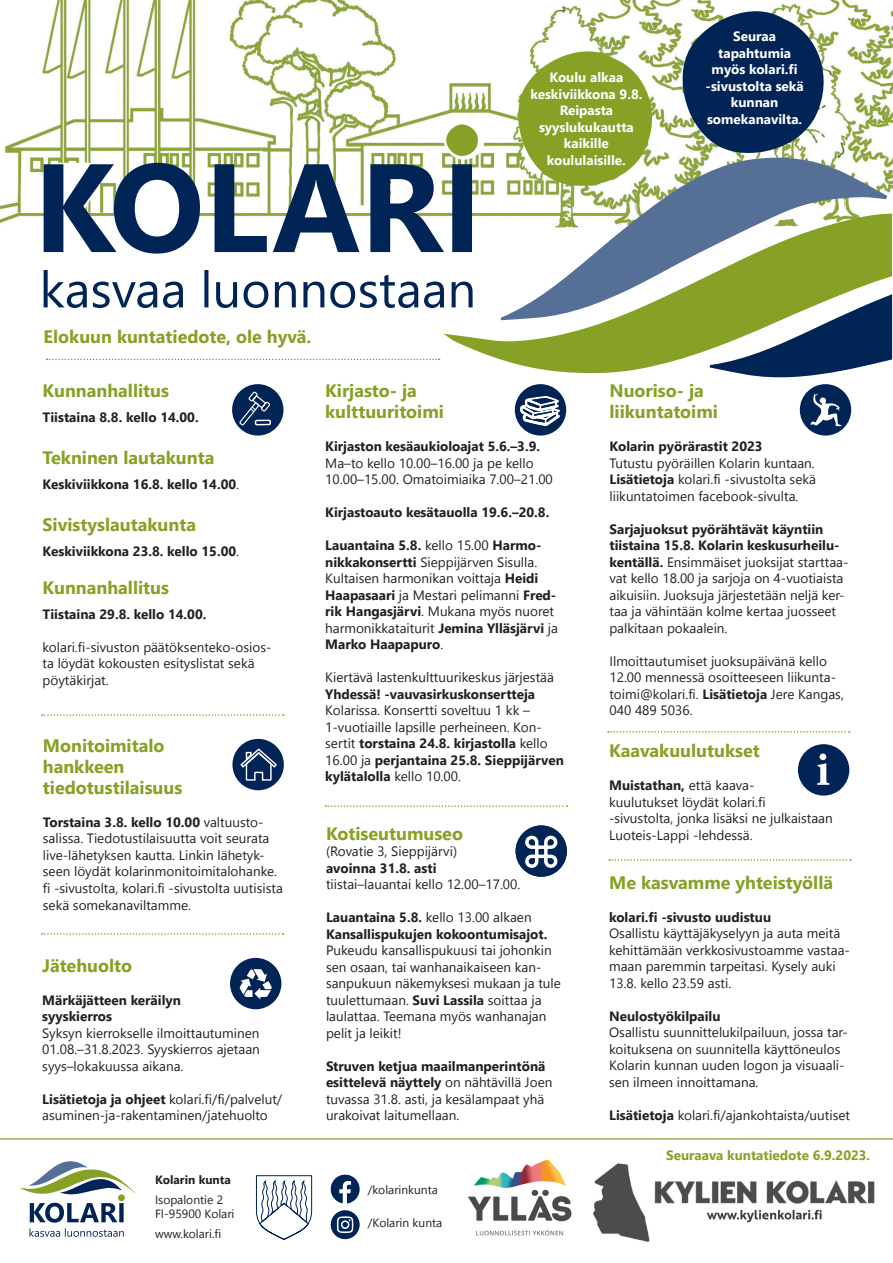
<style>
.page{position:relative;width:893px;height:1263px;background:#fff}
.page>*{position:absolute;margin:0;border:0;box-sizing:border-box;transform-origin:0 0}
.t1{font:700 18px/21px "Nirmala UI";color:#86a126}
.t2{font:13.5px/16.5px "Nirmala UI";color:#231f20}
.t3{font:700 13.5px/16.5px "Nirmala UI";color:#231f20}
.t4{font:700 13.5px/16.5px "Nirmala UI";color:#fff;text-align:center}
.t5{font:700 13.5px "Nirmala UI";color:#86a126}
.t6{font:12px "Nirmala UI";color:#231f20}
.t7{font:700 12px "Nirmala UI";color:#231f20}
.s1{font-weight:400}
.s2{font-weight:700}
</style>
<div class="page">
<img style="left:0;top:0;width:893px;height:259px">
<svg style="left:443px;top:211px;width:449px;height:163px;fill:#86a126"></svg>
<svg style="left:501px;top:155px;width:386px;height:165px"></svg>
<svg style="left:710px;top:273px;width:182px;height:105px"></svg>
<img style="left:468px;top:1159px;width:104px;height:77px">
<img style="left:593px;top:1163px;width:282px;height:79px">
<svg style="left:256px;top:1175px;width:57px;height:65px"></svg>
<svg style="left:29px;top:1203px;width:95px;height:34px"></svg>
<div style="left:118px;top:1194px;width:7px;height:7px;background:#86a126;border-radius:50%"></div>
<svg style="left:20px;top:1161px;width:115px;height:34px"></svg>
<svg style="left:330px;top:1175px;width:30px;height:64px"></svg>
<hr style="left:0;top:1138px;width:893px;height:1px;background:#86a126">
<svg style="left:44px;top:270px;width:429px;height:38px"></svg>
<div style="left:232px;top:384px;width:51px;height:52px;background:#002456;border-radius:50%"></div>
<svg style="left:238px;top:391px;width:33px;height:35px"></svg>
<div style="left:800px;top:384px;width:51px;height:52px;background:#002456;border-radius:50%"></div>
<svg style="left:810px;top:394px;width:32px;height:32px"></svg>
<svg style="left:42px;top:714px;width:242px;height:2px"></svg>
<svg style="left:42px;top:933px;width:242px;height:2px"></svg>
<svg style="left:47px;top:359px;width:393px;height:1px"></svg>
<div style="left:515px;top:384px;width:51px;height:52px;background:#002456;border-radius:50%"></div>
<svg style="left:520px;top:396px;width:39px;height:30px"></svg>
<svg style="left:326px;top:805px;width:241px;height:2px"></svg>
<div style="left:798px;top:744px;width:51px;height:51px;background:#002456;border-radius:50%"></div>
<svg style="left:817px;top:753px;width:12px;height:32px"></svg>
<div style="left:232px;top:739px;width:52px;height:51px;background:#002456;border-radius:50%"></div>
<svg style="left:240px;top:747px;width:38px;height:35px"></svg>
<svg style="left:672px;top:0;width:163px;height:161px"></svg>
<svg style="left:608px;top:731px;width:242px;height:2px"></svg>
<svg style="left:609px;top:859px;width:242px;height:2px"></svg>
<div style="left:230px;top:958px;width:51px;height:51px;background:#002456;border-radius:50%"></div>
<svg style="left:240px;top:969px;width:32px;height:30px"></svg>
<div style="left:516px;top:825px;width:51px;height:52px;background:#002456;border-radius:50%"></div>
<svg style="left:525px;top:835px;width:33px;height:33px"></svg>
<div style="left:47px;top:218px;width:425px;height:52px;background:#fff"></div>
<svg style="left:44px;top:40px;width:619px;height:214px"></svg>
<p class="t4" style="left:530px;top:69px;width:113px">Koulu alkaa keskiviikkona 9.8.</p>
<p class="t4" style="left:539px;top:102px;width:96px">Reipasta syyslukukautta kaikille koululaisille.</p>
<p class="t4" style="left:705px;top:28px;width:100px">Seuraa tapahtumia myös kolari.fi -sivustolta sekä kunnan somekanavilta.</p>
<p class="t1" style="left:44px;top:325px;width:269px">Elokuun kuntatiedote, ole hyvä.</p>
<p class="t1" style="left:43px;top:379px;width:128px">Kunnanhallitus</p>
<p class="t3" style="left:43px;top:408px;width:158px">Tiistaina 8.8. kello 14.00.</p>
<p class="t1" style="left:43px;top:446px;width:173px">Tekninen lautakunta</p>
<p class="t3" style="left:43px;top:475px;width:198px">Keskiviikkona 16.8. kello 14.00<span class="s1">.</span></p>
<p class="t1" style="left:43px;top:513px;width:155px">Sivistyslautakunta</p>
<p class="t3" style="left:43px;top:542px;width:198px">Keskiviikkona 23.8. kello 15.00<span class="s1">.</span></p>
<p class="t1" style="left:43px;top:576px;width:128px">Kunnanhallitus</p>
<p class="t3" style="left:43px;top:605px;width:165px">Tiistaina 29.8. kello 14.00.</p>
<p class="t2" style="left:43px;top:638px;width:231px">kolari.fi-sivuston päätöksenteko-osios&shy;ta löydät kokousten esityslistat sekä pöytäkirjat.</p>
<p class="t1" style="left:43px;top:734px;width:141px">Monitoimitalo hankkeen tiedotustilaisuus</p>
<p class="t2" style="left:43px;top:813px;width:242px"><span class="s2">Torstaina 3.8. kello 10.00</span> valtuusto&shy;salissa. Tiedotustilaisuutta voit seurata live-lähetyksen kautta. Linkin lähetyk&shy;seen löydät kolarinmonitoimitalohanke. fi -sivustolta, kolari.fi -sivustolta uutisista sekä somekanaviltamme.</p>
<p class="t1" style="left:42px;top:954px;width:91px">Jätehuolto</p>
<p class="t3" style="left:42px;top:991px;width:140px">Märkäjätteen keräilyn syyskierros</p>
<p class="t2" style="left:42px;top:1024px;width:219px;text-align:justify">Syksyn kierrokselle ilmoittautuminen 01.08.–31.8.2023. Syyskierros ajetaan syys–lokakuussa aikana.</p>
<p class="t2" style="left:42px;top:1090px;width:241px"><span class="s2">Lisätietoja ja ohjeet</span> kolari.fi/fi/palvelut/ asuminen-ja-rakentaminen/jatehuolto</p>
<p class="t1" style="left:325px;top:379px;width:120px">Kirjasto- ja kulttuuritoimi</p>
<p class="t3" style="left:325px;top:437px;width:216px">Kirjaston kesäaukioloajat 5.6.–3.9.</p>
<p class="t2" style="left:325px;top:454px;width:229px">Ma–to kello 10.00–16.00 ja pe kello<br>10.00–15.00. Omatoimiaika 7.00–21.00</p>
<p class="t3" style="left:325px;top:503px;width:226px">Kirjastoauto kesätauolla 19.6.–20.8.</p>
<p class="t2" style="left:325px;top:536px;width:234px"><span class="s2">Lauantaina 5.8.</span> kello 15.00 <span class="s2">Harmo&shy;nikkakonsertti</span> Sieppijärven Sisulla.<br>Kultaisen harmonikan voittaja <span class="s2">Heidi Haapasaari</span> ja Mestari pelimanni <span class="s2">Fred&shy;rik Hangasjärvi</span>. Mukana myös nuoret harmonikkataiturit <span class="s2">Jemina Ylläsjärvi</span> ja <span class="s2">Marko Haapapuro</span>.</p>
<p class="t2" style="left:325px;top:668px;width:240px">Kiertävä lastenkulttuurikeskus järjestää <span class="s2">Yhdessä! -vauvasirkuskonsertteja </span>Kolarissa. Konsertti soveltuu 1 kk – 1-vuotiaille lapsille perheineen. Kon&shy;sertit <span class="s2">torstaina 24.8. kirjastolla</span> kello 16.00 ja <span class="s2">perjantaina 25.8. Sieppijärven kylätalolla</span> kello 10.00.</p>
<p class="t1" style="left:326px;top:822px;width:139px">Kotiseutumuseo</p>
<p class="t2" style="left:326px;top:842px;width:196px">(Rovatie 3, Sieppijärvi)<br><span class="s2">avoinna 31.8. asti </span>tiistai–lauantai kello 12.00–17.00.</p>
<p class="t2" style="left:326px;top:908px;width:236px"><span class="s2">Lauantaina 5.8.</span> kello 13.00 alkaen <span class="s2">Kansallispukujen kokoontumisajot.<br></span>Pukeudu kansallispukuusi tai johonkin sen osaan, tai wanhanaikaiseen kan&shy;sanpukuun näkemyksesi mukaan ja tule tuulettumaan. <span class="s2">Suvi Lassila</span> soittaa ja laulattaa. Teemana myös wanhanajan pelit ja leikit!</p>
<p class="t2" style="left:326px;top:1057px;width:228px"><span class="s2">Struven ketjua maailmanperintönä esittelevä näyttely</span> on nähtävillä Joen tuvassa 31.8. asti, ja kesälampaat yhä urakoivat laitumellaan.</p>
<p class="t7" style="left:155px;top:1170px;width:77px">Kolarin kunta</p>
<p class="t6" style="left:155px;top:1189px;width:70px">Isopalontie 2</p>
<p class="t6" style="left:155px;top:1204px;width:81px">FI-95900 Kolari</p>
<p class="t6" style="left:155px;top:1223px;width:68px">www.kolari.fi</p>
<p class="t6" style="left:368px;top:1180px;width:72px">/kolarinkunta</p>
<p class="t6" style="left:368px;top:1213px;width:76px">/Kolarin kunta</p>
<p class="t1" style="left:609px;top:379px;width:110px">Nuoriso- ja liikuntatoimi</p>
<p class="t3" style="left:609px;top:437px;width:155px">Kolarin pyörärastit 2023</p>
<p class="t2" style="left:609px;top:454px;width:208px;text-align:justify">Tutustu pyöräillen Kolarin kuntaan.<br><span class="s2">Lisätietoja</span> kolari.fi -sivustolta sekä liikuntatoimen facebook-sivulta.</p>
<p class="t2" style="left:609px;top:520px;width:240px"><span class="s2">Sarjajuoksut pyörähtävät käyntiin tiistaina 15.8. Kolarin keskusurheilu&shy;kentällä.</span> Ensimmäiset juoksijat starttaa&shy;vat kello 18.00 ja sarjoja on 4-vuotiaista aikuisiin. Juoksuja järjestetään neljä ker&shy;taa ja vähintään kolme kertaa juosseet palkitaan pokaalein.</p>
<p class="t2" style="left:609px;top:652px;width:236px">Ilmoittautumiset juoksupäivänä kello 12.00 mennessä osoitteeseen liikunta&shy;toimi@kolari.fi. <span class="s2">Lisätietoja</span> Jere Kangas, 040 489 5036.</p>
<p class="t1" style="left:609px;top:739px;width:152px">Kaavakuulutukset</p>
<p class="t2" style="left:609px;top:776px;width:225px"><span class="s2">Muistathan,</span> että kaava-<br>kuulutukset löydät kolari.fi -sivustolta, jonka lisäksi ne julkaistaan<br>Luoteis-Lappi -lehdessä.</p>
<p class="t1" style="left:609px;top:871px;width:226px">Me kasvamme yhteistyöllä</p>
<p class="t3" style="left:609px;top:908px;width:164px">kolari.fi -sivusto uudistuu</p>
<p class="t2" style="left:609px;top:924px;width:242px">Osallistu käyttäjäkyselyyn ja auta meitä kehittämään verkkosivustoamme vastaa&shy;maan paremmin tarpeitasi. Kysely auki 13.8. kello 23.59 asti.</p>
<p class="t3" style="left:609px;top:1007px;width:113px">Neulostyökilpailu</p>
<p class="t2" style="left:609px;top:1023px;width:240px">Osallistu suunnittelukilpailuun, jossa tar&shy;koituksena on suunnitella käyttöneulos Kolarin kunnan uuden logon ja visuaali&shy;sen ilmeen innoittamana.</p>
<p class="t2" style="left:609px;top:1106px;width:242px"><span class="s2">Lisätietoja</span> kolari.fi/ajankohtaista/uutiset</p>
<p class="t5" style="left:666px;top:1144px;width:206px">Seuraava kuntatiedote 6.9.2023.</p>
</div>
